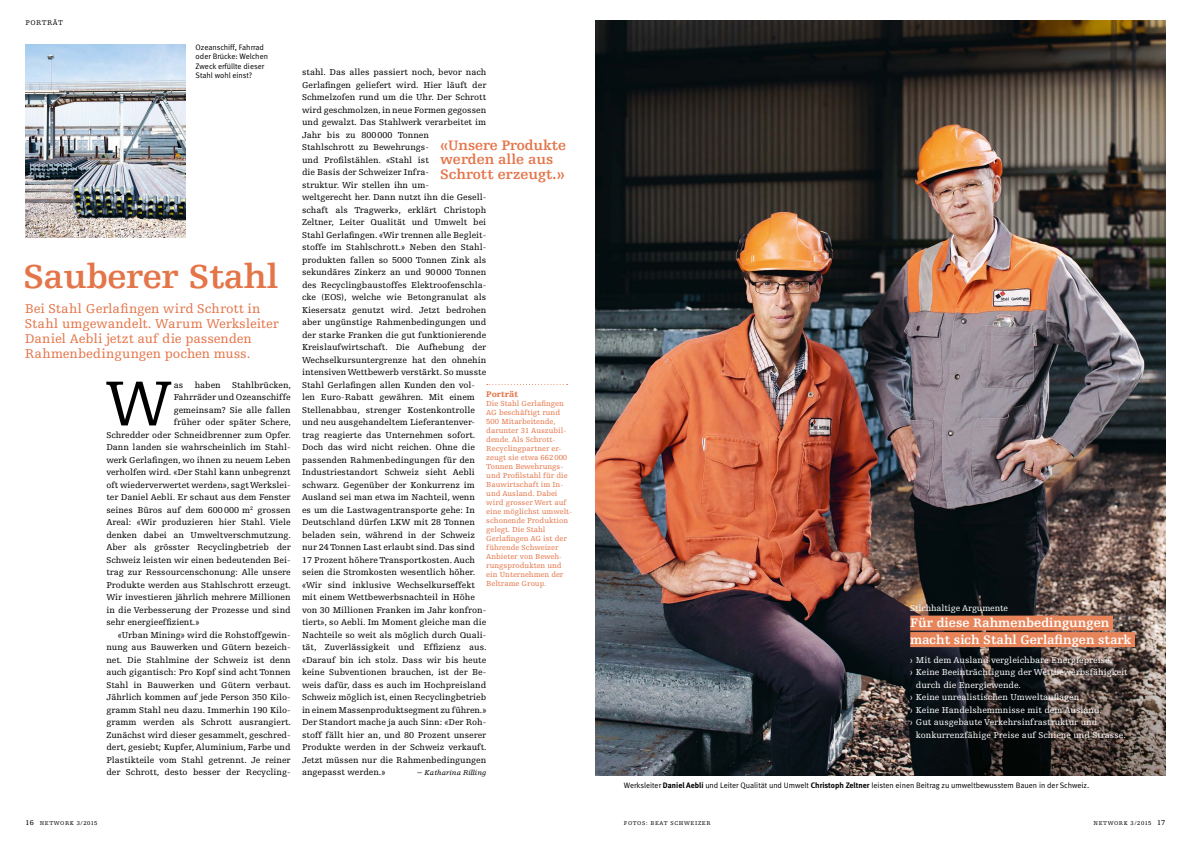
<style>
.page{position:relative;width:1191px;height:842px;background:#fff}
.page>*{position:absolute;margin:0;border:0;box-sizing:border-box;transform-origin:0 0}
.t1{font:66.5px "Egyptienne F";color:#000}
.t2{font:700 35px "Egyptienne F";letter-spacing:-.01em;color:#e47549}
.t3{font:700 14.5px/14.5px "Egyptienne F";color:#e47549}
.t4{font:13.5px/15.3px "Egyptienne F";color:#e47549}
.t5{font:700 13px/16.5px "Egyptienne F";letter-spacing:-.005em;color:#fff}
.t6{font:9px/12.5px "Egyptienne F";color:#000}
.t7{font:9px "Egyptienne F";color:#fff}
.t8{font:900 8.5px "Egyptienne F";color:#e47549}
.t9{font:7.9px/9.4px "Meta Normal LF";color:#000}
.t10{font:7.8px/9px "Egyptienne F";color:#e47549}
.t11{font:italic 7.3px "Egyptienne F";color:#000}
.t12{font:7.3px "Egyptienne F";letter-spacing:.07em;color:#000}
.t13{font:5.9px "Egyptienne F";letter-spacing:.1em;color:#000}
.s1{font-style:normal;font-size:9px}
.s2{font-family:"Meta Bold LF"}
.s3{font-size:7.5px}
</style>
<div class="page">
<img style="left:595px;top:20px;width:570px;height:755px">
<img style="left:25px;top:45px;width:161px;height:193px">
<svg style="left:487px;top:384px;width:80px;height:1px"></svg>
<div style="left:910px;top:616px;width:203px;height:15px;background:#e8845a"></div>
<div style="left:910px;top:632px;width:225px;height:15px;background:#e8845a"></div>
<p class="t12" style="left:25px;top:19px;width:39px">PORTRÄT</p>
<p class="t9" style="left:196px;top:42px;width:74px">Ozeanschiff, Fahrrad oder Brücke: Welchen<br>Zweck erfüllte dieser<br>Stahl wohl einst?</p>
<h2 class="t2" style="left:23px;top:257px;width:257px">Sauberer Stahl</h2>
<h3 class="t4" style="left:25px;top:301px;width:255px">Bei Stahl Gerlafingen wird Schrott in Stahl umgewandelt. Warum Werksleiter Daniel Aebli jetzt auf die passenden Rahmenbedingungen pochen muss.</h3>
<h1 class="t1" style="left:106px;top:367px;width:68px">W</h1>
<p class="t6" style="left:174px;top:378px;width:11px">as</p>
<p class="t6" style="left:195px;top:378px;width:28px">haben</p>
<p class="t6" style="left:232px;top:378px;width:60px">Stahlbrücken,</p>
<p class="t6" style="left:174px;top:391px;width:118px">Fahrräder und Ozeanschiffe</p>
<p class="t6" style="left:174px;top:403px;width:118px">gemeinsam? Sie alle fallen</p>
<p class="t6" style="left:174px;top:416px;width:119px">früher oder später Schere,</p>
<p class="t6" style="left:106px;top:428px;width:186px">Schredder oder Schneidbrenner zum Opfer.</p>
<p class="t6" style="left:106px;top:441px;width:186px">Dann landen sie wahrscheinlich im Stahl-</p>
<p class="t6" style="left:106px;top:453px;width:186px">werk Gerlafingen, wo ihnen zu neuem Leben</p>
<p class="t6" style="left:106px;top:466px;width:186px">verholfen wird. «Der Stahl kann unbegrenzt</p>
<p class="t6" style="left:106px;top:478px;width:186px">oft wiederverwertet werden», sagt Werkslei-</p>
<p class="t6" style="left:106px;top:491px;width:186px">ter Daniel Aebli. Er schaut aus dem Fenster</p>
<p class="t6" style="left:106px;top:503px;width:186px">seines Büros auf dem 600000 m<sup>2</sup> grossen</p>
<p class="t6" style="left:106px;top:516px;width:186px">Areal: «Wir produzieren hier Stahl. Viele</p>
<p class="t6" style="left:106px;top:528px;width:186px">denken dabei an Umweltverschmutzung.</p>
<p class="t6" style="left:106px;top:541px;width:186px">Aber als grösster Recyclingbetrieb der</p>
<p class="t6" style="left:106px;top:553px;width:186px">Schweiz leisten wir einen bedeutenden Bei-</p>
<p class="t6" style="left:106px;top:566px;width:186px">trag zur Ressourcenschonung: Alle unsere</p>
<p class="t6" style="left:106px;top:578px;width:186px">Produkte werden aus Stahlschrott erzeugt.</p>
<p class="t6" style="left:106px;top:591px;width:186px">Wir investieren jährlich mehrere Millionen</p>
<p class="t6" style="left:106px;top:603px;width:186px">in die Verbesserung der Prozesse und sind</p>
<p class="t6" style="left:106px;top:616px;width:95px">sehr energieeffizient.»</p>
<p class="t6" style="left:118px;top:628px;width:174px">«Urban Mining» wird die Rohstoffgewin-</p>
<p class="t6" style="left:106px;top:641px;width:186px">nung aus Bauwerken und Gütern bezeich-</p>
<p class="t6" style="left:106px;top:653px;width:186px">net. Die Stahlmine der Schweiz ist denn</p>
<p class="t6" style="left:106px;top:666px;width:186px">auch gigantisch: Pro Kopf sind acht Tonnen</p>
<p class="t6" style="left:106px;top:678px;width:186px">Stahl in Bauwerken und Gütern verbaut.</p>
<p class="t6" style="left:106px;top:691px;width:186px">Jährlich kommen auf jede Person 350 Kilo-</p>
<p class="t6" style="left:106px;top:703px;width:186px">gramm Stahl neu dazu. Immerhin 190 Kilo-</p>
<p class="t6" style="left:106px;top:716px;width:186px">gramm werden als Schrott ausrangiert.</p>
<p class="t6" style="left:106px;top:728px;width:186px">Zunächst wird dieser gesammelt, geschred-</p>
<p class="t6" style="left:106px;top:741px;width:186px">dert, gesiebt; Kupfer, Aluminium, Farbe und</p>
<p class="t6" style="left:106px;top:753px;width:186px">Plastikteile vom Stahl getrennt. Je reiner</p>
<p class="t6" style="left:106px;top:766px;width:186px">der Schrott, desto besser der Recycling-</p>
<p class="t6" style="left:302px;top:66px;width:186px">stahl. Das alles passiert noch, bevor nach Gerlafingen geliefert wird. Hier läuft der Schmelzofen rund um die Uhr. Der Schrott wird geschmolzen, in neue Formen gegossen und gewalzt. Das Stahlwerk verarbeitet im Jahr bis zu 800000 Tonnen<br>Stahlschrott zu Bewehrungs-<br>und Profilstählen. «Stahl ist<br>die Basis der Schweizer Infra-<br>struktur. Wir stellen ihn um-<br>weltgerecht her. Dann nutzt ihn die Gesell&shy;schaft als Tragwerk», erklärt Christoph Zeltner, Leiter Qualität und Umwelt bei Stahl Gerlafingen. «Wir trennen alle Begleit&shy;stoffe im Stahlschrott.» Neben den Stahl&shy;produkten fallen so 5000 Tonnen Zink als sekundäres Zinkerz an und 90000 Tonnen des Recyclingbaustoffes Elektroofenschla&shy;cke (EOS), welche wie Betongranulat als Kiesersatz genutzt wird. Jetzt bedrohen aber ungünstige Rahmenbedingungen und der starke Franken die gut funktionierende Kreislaufwirtschaft. Die Aufhebung der Wechselkursuntergrenze hat den ohnehin intensiven Wettbewerb verstärkt. So musste Stahl Gerlafingen allen Kunden den vol&shy;len Euro-Rabatt gewähren. Mit einem Stellenabbau, strenger Kostenkontrolle und neu ausgehandeltem Lieferantenver&shy;trag reagierte das Unternehmen sofort.<br>Doch das wird nicht reichen. Ohne die passenden Rahmenbedingungen für den Industriestandort Schweiz sieht Aebli schwarz. Gegenüber der Konkurrenz im Ausland sei man etwa im Nachteil, wenn<br>es um die Lastwagentransporte gehe: In Deutschland dürfen LKW mit 28 Tonnen beladen sein, während in der Schweiz nur 24 Tonnen Last erlaubt sind. Das sind 17 Prozent höhere Transportkosten. Auch seien die Stromkosten wesentlich höher. «Wir sind inklusive Wechselkurseffekt mit einem Wettbewerbsnachteil in Höhe von 30 Millionen Franken im Jahr konfron&shy;tiert», so Aebli. Im Moment gleiche man die Nachteile so weit als möglich durch Quali&shy;tät, Zuverlässigkeit und Effizienz aus. «Darauf bin ich stolz. Dass wir bis heute keine Subventionen brauchen, ist der Be&shy;weis dafür, dass es auch im Hochpreisland Schweiz möglich ist, einen Recyclingbetrieb in einem Massenproduktsegment zu führen.» Der Standort mache ja auch Sinn: «Der Roh&shy;stoff fällt hier an, und 80 Prozent unserer Produkte werden in der Schweiz verkauft.<br>Jetzt müssen nur die Rahmenbedingungen angepasst werden.»</p>
<h3 class="t3" style="left:440px;top:138px;width:127px">«Unsere Produkte werden alle aus<br>Schrott erzeugt.»</h3>
<p class="t8" style="left:486px;top:389px;width:33px">Porträt</p>
<p class="t10" style="left:486px;top:399px;width:87px">Die Stahl Gerlafingen<br>AG beschäftigt rund<br>500 Mitarbeitende, darunter 31 Auszubil&shy;dende. Als Schrott-<br>Recyclingpartner er&shy;zeugt sie etwa 662000<br>Tonnen Bewehrungs&shy;und Profilstahl für die<br>Bauwirtschaft im In&shy;und Ausland. Dabei wird grosser Wert auf eine möglichst umwelt&shy;schonende Produktion gelegt. Die Stahl<br>Gerlafingen AG ist der führende Schweizer<br>Anbieter von Beweh&shy;rungsprodukten und ein Unternehmen der<br>Beltrame Group.</p>
<p class="t11" style="left:418px;top:769px;width:70px"><span class="s1">–</span> Katharina Rilling</p>
<p class="t7" style="left:910px;top:603px;width:99px">Stichhaltige Argumente</p>
<h3 class="t5" style="left:910px;top:615px;width:223px">Für diese Rahmenbedingungen macht sich Stahl Gerlafingen stark</h3>
<p class="t7" style="left:910px;top:655px;width:203px">› Mit dem Ausland vergleichbare Energiepreise.</p>
<p class="t7" style="left:910px;top:667px;width:219px">› Keine Beeinträchtigung der Wettbewerbsfähigkeit</p>
<p class="t7" style="left:916px;top:680px;width:107px">durch die Energiewende.</p>
<p class="t7" style="left:910px;top:692px;width:173px">› Keine unrealistischen Umweltauflagen.</p>
<p class="t7" style="left:910px;top:705px;width:193px">› Keine Handelshemmnisse mit dem Ausland.</p>
<p class="t7" style="left:910px;top:717px;width:188px">› Gut ausgebaute Verkehrsinfrastruktur und</p>
<p class="t7" style="left:916px;top:730px;width:211px">konkurrenzfähige Preise auf Schiene und Strasse.</p>
<p class="t9" style="left:624px;top:780px;width:467px">Werksleiter <span class="s2">Daniel Aebli</span> und Leiter Qualität und Umwelt <span class="s2">Christoph Zeltner</span> leisten einen Beitrag zu umweltbewusstem Bauen in der Schweiz.</p>
<p class="t13" style="left:26px;top:820px;width:73px"><span class="s3">16</span> NETWORK 3/2015</p>
<p class="t13" style="left:1093px;top:820px;width:73px">NETWORK 3/2015 <span class="s3">17</span></p>
<p class="t13" style="left:624px;top:820px;width:88px">FOTOS: BEAT SCHWEIZER</p>
</div>
